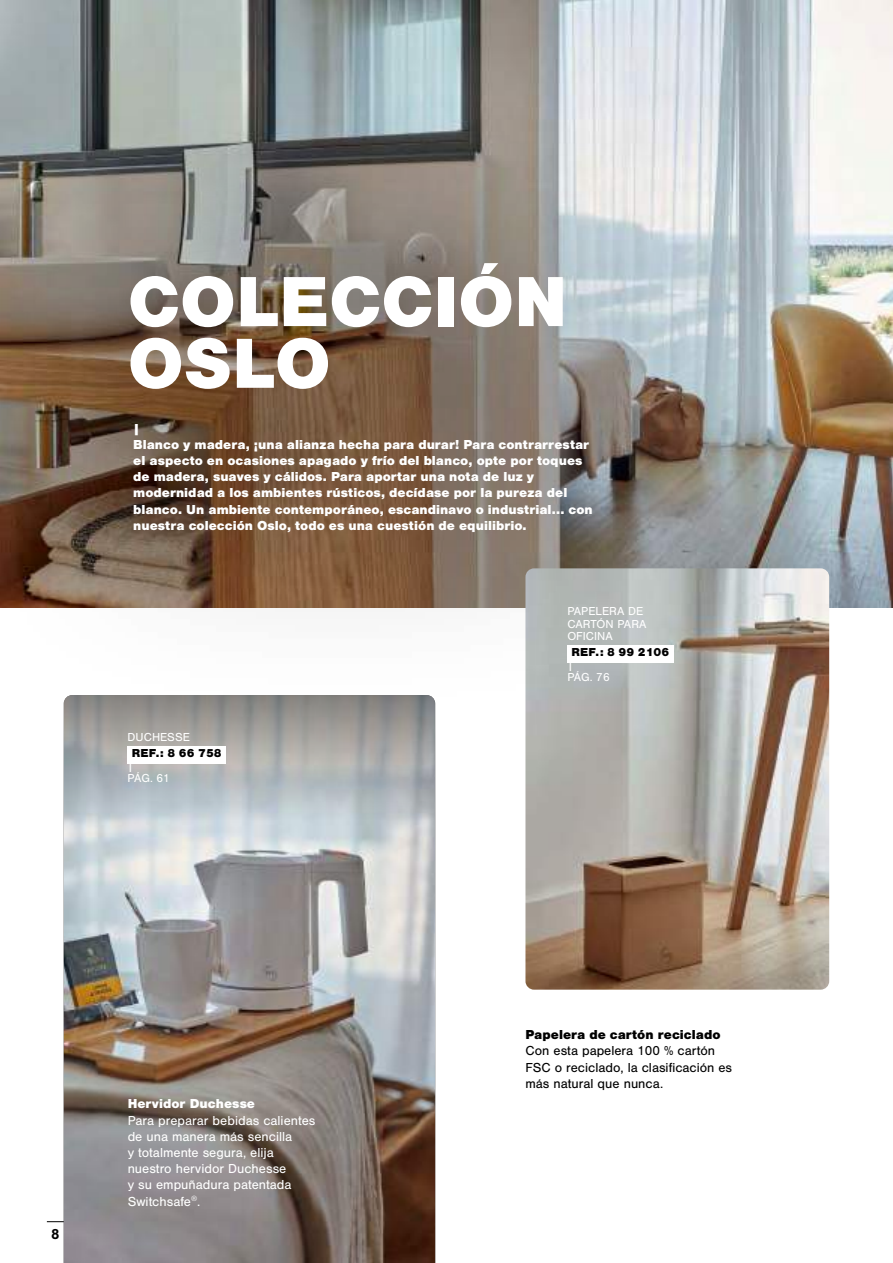
<style>
.page{position:relative;width:893px;height:1263px;background:#fff}
.page>*{position:absolute;margin:0;border:0;box-sizing:border-box;transform-origin:0 0}
.t1{font:900 73.5px/61.7px "Nimbus San";color:#fff}
.t2{font:700 15px "Nimbus San";color:#000}
.t3{font:900 13.5px/16.2px "Nimbus San";color:#fff}
.t4{font:13.5px/16.2px "Nimbus San";color:#fff}
.t5{font:13.5px/16.2px "Nimbus San";color:#000}
.t6{font:900 13.5px "Nimbus San";color:#000}
.t7{font:12px/12.3px "Nimbus San";color:#fff}
.t8{font:900 12px "Nimbus San";color:#000}
</style>
<div class="page">
<img style="left:0;top:0;width:893px;height:607px">
<img style="left:525px;top:568px;width:304px;height:422px">
<img style="left:64px;top:712px;width:371px;height:551px">
<div style="left:0;top:90px;width:746px;height:622px;background:#000;opacity:.75"></div>
<div style="left:128px;top:746px;width:98px;height:17px;background:#fff"></div>
<div style="left:567px;top:645px;width:106px;height:17px;background:#fff"></div>
<svg style="left:47px;top:1221px;width:17px;height:1px"></svg>
<h1 class="t1" style="left:128px;top:271px;width:441px">COLECCIÓN<br>OSLO</h1>
<p class="t3" style="left:133px;top:420px;width:461px">|<br>Blanco y madera, ¡una alianza hecha para durar! Para contrarrestar el aspecto en ocasiones apagado y frío del blanco, opte por toques de madera, suaves y cálidos. Para aportar una nota de luz y modernidad a los ambientes rústicos, decídase por la pureza del blanco. Un ambiente contemporáneo, escandinavo o industrial... con nuestra colección Oslo, todo es una cuestión de equilibrio.</p>
<p class="t7" style="left:128px;top:731px;width:64px">DUCHESSE</p>
<p class="t8" style="left:132px;top:746px;width:91px">REF.: 8 66 758</p>
<p class="t7" style="left:128px;top:760px;width:44px">|<br>PÁG. 61</p>
<p class="t7" style="left:567px;top:605px;width:81px">PAPELERA DE<br>CARTÓN PARA<br>OFICINA</p>
<p class="t8" style="left:572px;top:645px;width:99px">REF.: 8 99 2106</p>
<p class="t7" style="left:567px;top:659px;width:44px">|<br>PÁG. 76</p>
<p class="t2" style="left:51px;top:1226px;width:10px">8</p>
<p class="t3" style="left:128px;top:1096px;width:129px">Hervidor Duchesse</p>
<p class="t4" style="left:128px;top:1112px;width:189px">Para preparar bebidas calientes de una manera más sencilla<br>y totalmente segura, elija nuestro hervidor Duchesse<br>y su empuñadura patentada<br>Switchsafe<sup>®</sup>.</p>
<p class="t6" style="left:525px;top:1027px;width:197px">Papelera de cartón reciclado</p>
<p class="t5" style="left:525px;top:1043px;width:208px">Con esta papelera 100 % cartón<br>FSC o reciclado, la clasificación es más natural que nunca.</p>
</div>
